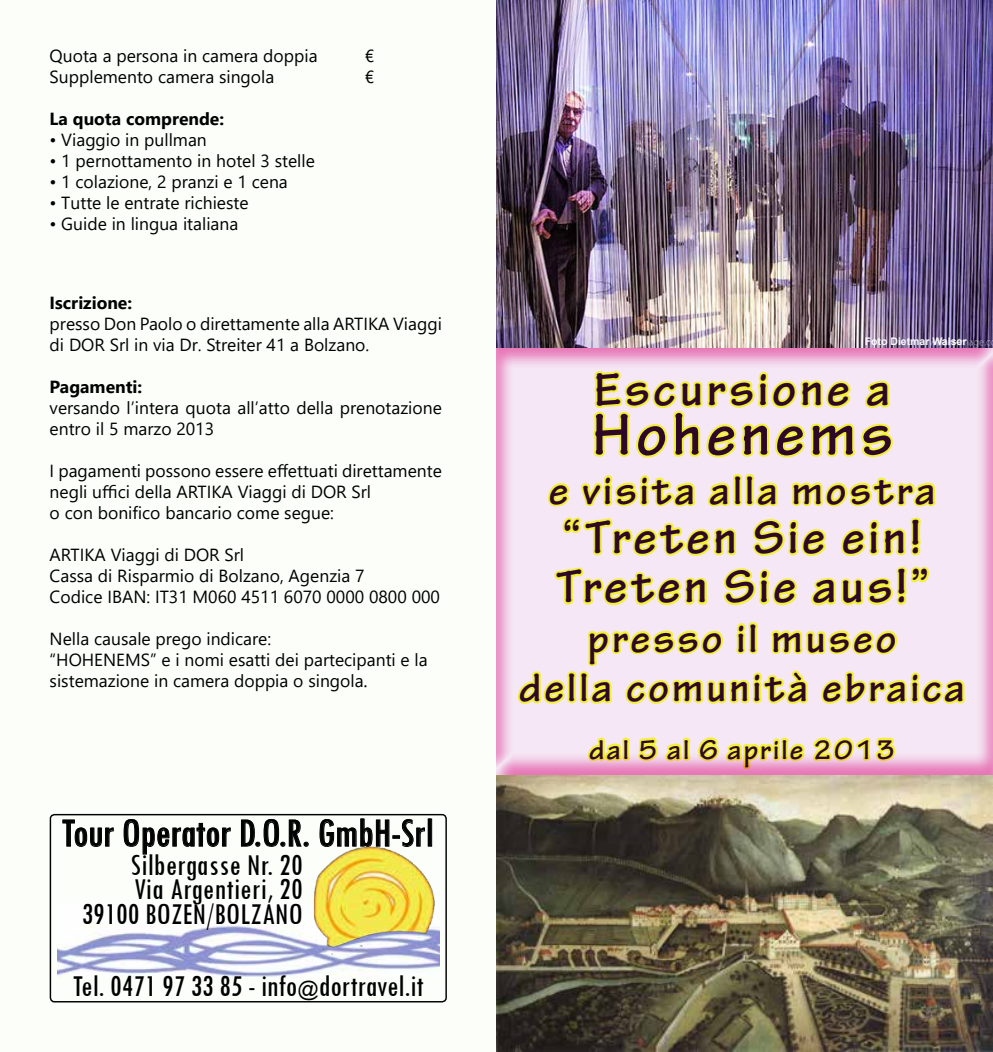
<style>
.page{position:relative;width:993px;height:1052px;background:#fff}
.page>*{position:absolute;margin:0;border:0;box-sizing:border-box;transform-origin:0 0}
.t1{font:700 63px "Tekton Pro";letter-spacing:.075em;color:#2d0927}
.t2{font:700 49.35px/49.4px "Tekton Pro";letter-spacing:.075em;color:#2d0927}
.t3{font:700 42px/49.4px "Tekton Pro";letter-spacing:.075em;color:#2d0927;text-align:center}
.t4{font:condensed 42px "Tw Cen";letter-spacing:-.01em;color:#000}
.t5{font:condensed 31.5px/24.5px "Tw Cen";color:#000;text-align:right}
.t6{font:700 28.7px "Tekton Pro";letter-spacing:.075em;color:#2d0927}
.t7{font:17.5px/21px "Segoe UI";color:#000}
.t8{font:700 17.5px "Segoe UI";color:#000}
.t9{font:700 10.5px "Arial";color:#fbfafd}
.s1{font-size:19.25px}
.s2{font-size:21px}
</style>
<div class="page">
<div style="left:0;top:0;width:992px;height:1052px;background:#fcfff9"></div>
<img style="left:496px;top:777px;width:496px;height:275px">
<img style="left:496px;top:0;width:496px;height:338px">
<div style="left:495px;top:338px;width:497px;height:439px;background:#e2007a;opacity:.5"></div>
<div style="left:50px;top:814px;width:396px;height:188px;border:1px solid #000;border-radius:4px"></div>
<img style="left:57px;top:924px;width:382px;height:53px">
<img style="left:309px;top:839px;width:130px;height:117px">
<svg style="left:62px;top:819px;width:52px;height:28px"></svg>
<svg style="left:123px;top:819px;width:108px;height:36px"></svg>
<svg style="left:241px;top:819px;width:68px;height:28px"></svg>
<svg style="left:319px;top:818px;width:106px;height:29px"></svg>
<div style="left:428px;top:819px;width:3px;height:27px;border:1px solid #000"></div>
<p class="t7" style="left:50px;top:44px;width:269px">Quota a persona in camera doppia</p>
<p class="t7" style="left:365px;top:44px;width:11px">€</p>
<p class="t7" style="left:50px;top:65px;width:226px">Supplemento camera singola</p>
<p class="t7" style="left:365px;top:65px;width:11px">€</p>
<p class="t8" style="left:50px;top:103px;width:176px">La quota comprende:</p>
<p class="t7" style="left:50px;top:128px;width:159px">• Viaggio in pullman</p>
<p class="t7" style="left:50px;top:149px;width:267px">• 1 pernottamento in hotel 3 stelle</p>
<p class="t7" style="left:50px;top:170px;width:239px">• 1 colazione, 2 pranzi e 1 cena</p>
<p class="t7" style="left:50px;top:191px;width:200px">• Tutte le entrate richieste</p>
<p class="t7" style="left:50px;top:212px;width:190px">• Guide in lingua italiana</p>
<p class="t8" style="left:50px;top:286px;width:84px">Iscrizione:</p>
<p class="t7" style="left:50px;top:312px;width:393px">presso Don Paolo o direttamente alla ARTIKA Viaggi di DOR Srl in via Dr. Streiter 41 a Bolzano.</p>
<p class="t8" style="left:50px;top:370px;width:94px">Pagamenti:</p>
<p class="t7" style="left:50px;top:396px;width:393px">versando l’intera quota all’atto della prenotazione entro il 5 marzo 2013</p>
<p class="t7" style="left:50px;top:459px;width:393px">I pagamenti possono essere effettuati direttamente negli uffici della ARTIKA Viaggi di DOR Srl<br>o con bonifico bancario come segue:</p>
<p class="t7" style="left:50px;top:543px;width:392px">ARTIKA Viaggi di DOR Srl<br>Cassa di Risparmio di Bolzano, Agenzia 7<br>Codice IBAN: IT31 M060 4511 6070 0000 0800 000</p>
<p class="t7" style="left:50px;top:627px;width:379px">Nella causale prego indicare:<br>“HOHENEMS” e i nomi esatti dei partecipanti e la sistemazione in camera doppia o singola<span class="s1">.</span></p>
<h3 class="t4" style="left:62px;top:807px;width:373px">Tour Operator D.O.R. GmbH-Srl</h3>
<h3 class="t5" style="left:82px;top:851px;width:222px">Silbergasse Nr. 20<br>Via Argentieri, 20<br>39100 BOZEN/BOLZANO</h3>
<h3 class="t5" style="left:73px;top:973px;width:352px">Tel. 0471 97 33 85 - info<span class="s2">@</span>dortravel.it</h3>
<p class="t9" style="left:864px;top:334px;width:103px">Foto Dietmar Walser</p>
<h2 class="t2" style="left:593px;top:366px;width:298px">Escursione a</h2>
<h1 class="t1" style="left:592px;top:397px;width:302px">Hohenems</h1>
<h3 class="t3" style="left:548px;top:466px;width:388px">e visita alla mostra</h3>
<h2 class="t2" style="left:556px;top:514px;width:373px">“Treten Sie ein!<br>Treten Sie aus!”</h2>
<h3 class="t3" style="left:519px;top:614px;width:447px">presso il museo<br>della comunità ebraica</h3>
<h3 class="t6" style="left:589px;top:732px;width:307px">dal 5 al 6 aprile 2013</h3>
</div>
